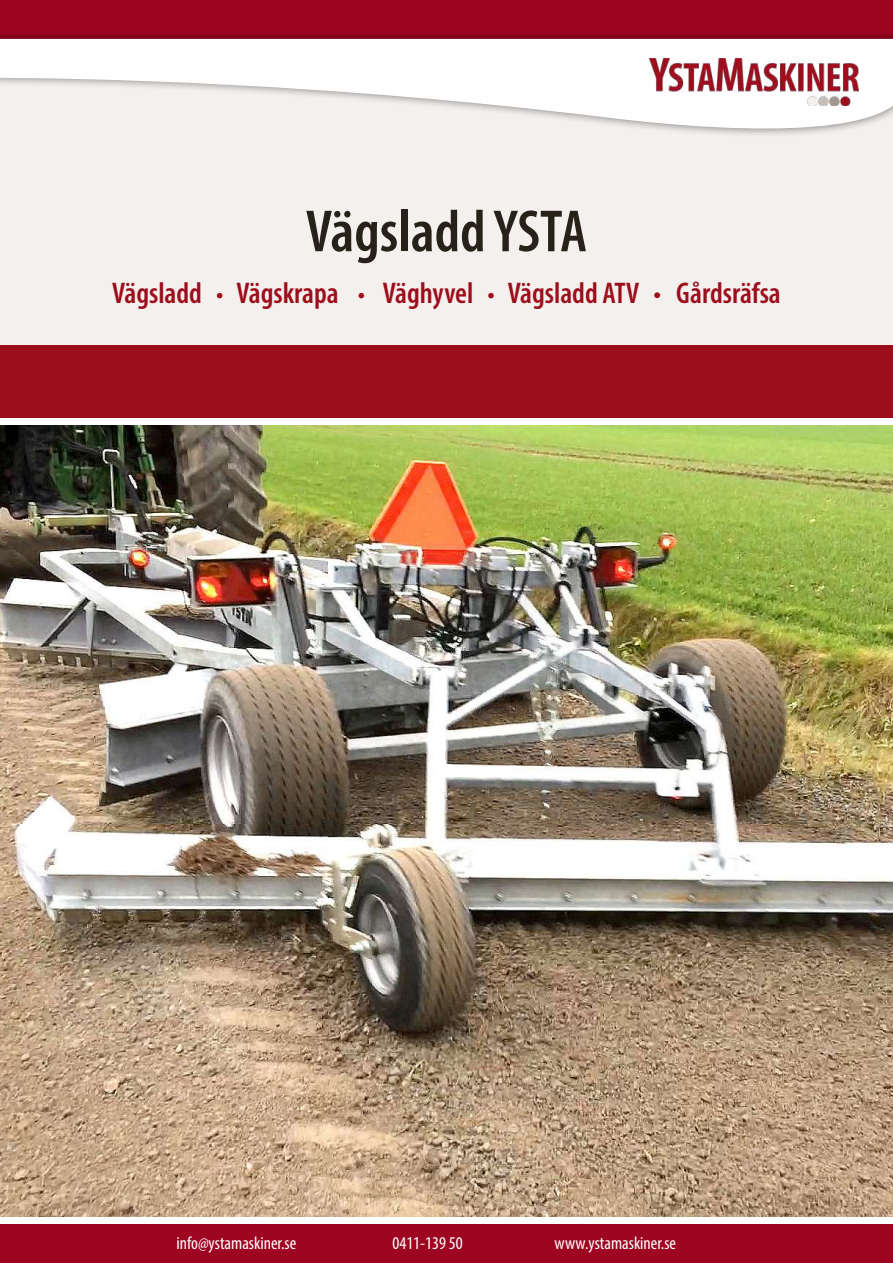
<style>
.page{position:relative;width:893px;height:1263px;background:#fff}
.page>*{position:absolute;margin:0;border:0;box-sizing:border-box;transform-origin:0 0}
.t1{font:600 condensed 60px "Myriad Pro";color:#272219}
.t2{font:600 condensed 30px "Myriad Pro";color:#9d0e1c}
.t3{font:condensed 18px "Myriad Pro";color:#fff}
.s1{font-weight:400;font-size:28.5px}
.s2{font-weight:400}
</style>
<div class="page">
<div style="left:0;top:1224px;width:893px;height:39px;background:#9d0520"></div>
<div style="left:0;top:0;width:893px;height:39px;background:#9d0520"></div>
<div style="left:0;top:50px;width:893px;height:295px;background:#f4f0ee"></div>
<div style="left:0;top:30px;width:893px;height:108px;background:#000;opacity:.5"></div>
<svg style="left:0;top:39px;width:893px;height:98px;fill:#fff"></svg>
<img style="left:649px;top:58px;width:209px;height:48px">
<div style="left:0;top:345px;width:893px;height:72px;background:#9d0e1c"></div>
<img style="left:0;top:425px;width:893px;height:791px">
<h1 class="t1" style="left:306px;top:194px;width:283px">Vägsladd YSTA</h1>
<p class="t2" style="left:112px;top:274px;width:670px">Vägsladd <span class="s1">•</span> Vägskrapa <span class="s1">•</span> Väghyvel <span class="s1">•</span> Vägsladd ATV <span class="s2">•</span> Gårdsräfsa</p>
<p class="t3" style="left:176px;top:1232px;width:121px">info@ystamaskiner.se</p>
<p class="t3" style="left:392px;top:1232px;width:72px">0411-139 50</p>
<p class="t3" style="left:554px;top:1232px;width:123px">www.ystamaskiner.se</p>
</div>
